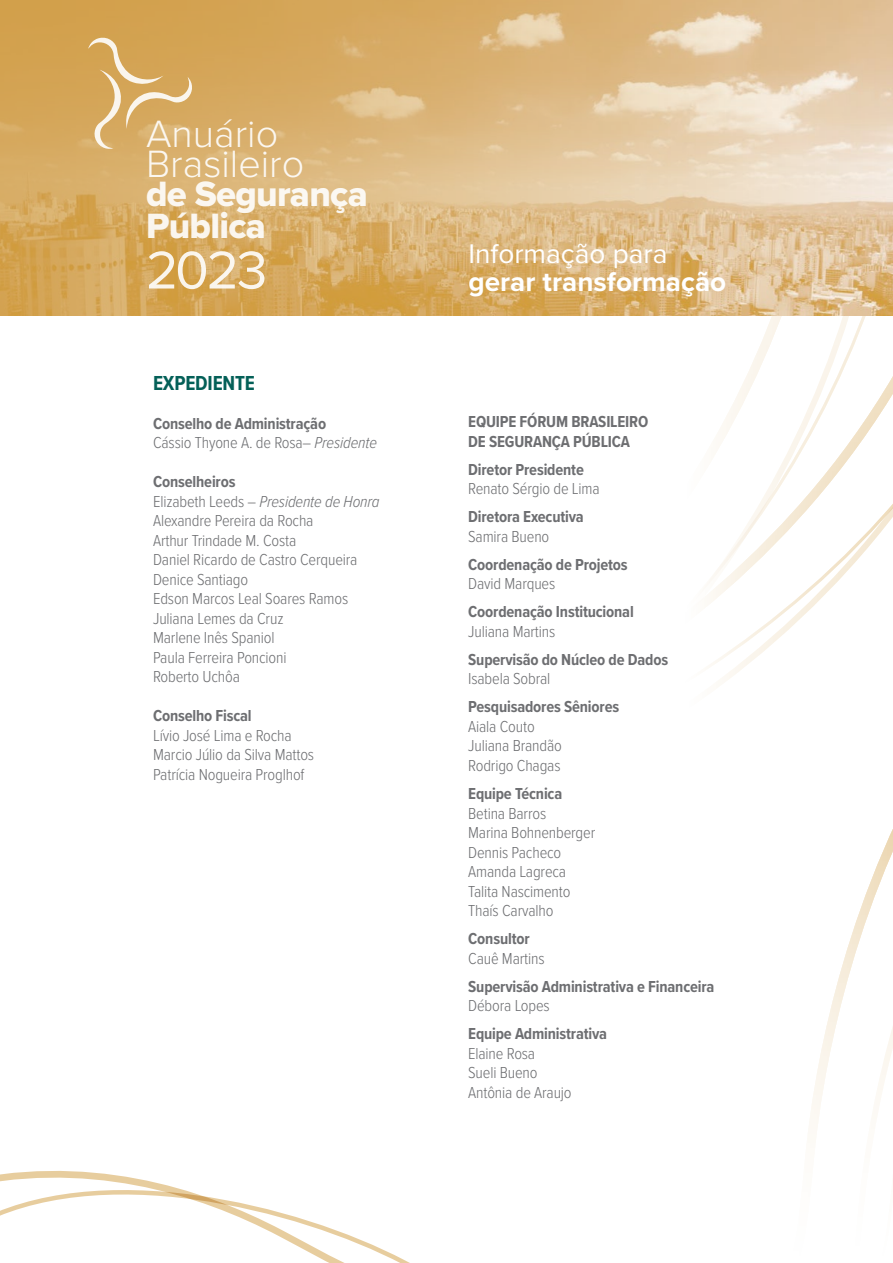
<style>
.page{position:relative;width:893px;height:1263px;background:#fff}
.page>*{position:absolute;margin:0;border:0;box-sizing:border-box;transform-origin:0 0}
.t1{font:55.05px "Proxima Nova";color:#fff}
.t2{font:300 39.45px/30px "Proxima Nova";color:#fff}
.t3{font:36.45px/32.1px "Proxima Nova Extrabld";letter-spacing:-.02em;color:#fff}
.t4{font:700 27.9px "Proxima Nova";color:#fff}
.t5{font:27.9px "Proxima Nova";color:#fff}
.t6{font:700 21px "Proxima Nova Cond";letter-spacing:-.01em;color:#046058}
.t7{font:300 16.5px/19.5px "Proxima Nova Cond";letter-spacing:-.01em;color:#6d6e71}
.t8{font:700 16.5px/19.5px "Proxima Nova Cond";letter-spacing:-.01em;color:#6d6e71}
.s1{font-weight:300}
.s2{font-weight:300;font-style:italic}
.s3{font-weight:700}
.s4{font-style:italic}
</style>
<div class="page">
<svg style="left:810px;top:836px;width:83px;height:296px"></svg>
<svg style="left:709px;top:316px;width:184px;height:520px"></svg>
<svg style="left:0;top:0;width:893px;height:316px;background:#dcb87e"></svg>
<svg style="left:88px;top:36px;width:106px;height:114px;background:#d9b06b"></svg>
<svg style="left:0;top:1171px;width:410px;height:92px"></svg>
<h2 class="t2" style="left:146px;top:117px;width:160px">Anuário<br>Brasileiro</h2>
<h3 class="t3" style="left:146px;top:178px;width:223px">de Segurança<br>Pública</h3>
<h1 class="t1" style="left:146px;top:229px;width:123px">2023</h1>
<h3 class="t5" style="left:468px;top:233px;width:201px">Informação para</h3>
<h3 class="t4" style="left:468px;top:261px;width:259px">gerar transformação</h3>
<p class="t6" style="left:153px;top:367px;width:103px">EXPEDIENTE</p>
<p class="t8" style="left:153px;top:413px;width:225px">Conselho de Administração<br><span class="s1">Cássio Thyone A. de Rosa–</span> <span class="s2">Presidente</span></p>
<p class="t7" style="left:153px;top:471px;width:228px"><span class="s3">Conselheiros<br></span>Elizabeth Leeds – <span class="s4">Presidente de Honra<br></span>Alexandre Pereira da Rocha<br>Arthur Trindade M. Costa<br>Daniel Ricardo de Castro Cerqueira<br>Denice Santiago<br>Edson Marcos Leal Soares Ramos<br>Juliana Lemes da Cruz<br>Marlene Inês Spaniol<br>Paula Ferreira Poncioni<br>Roberto Uchôa</p>
<p class="t8" style="left:153px;top:706px;width:100px">Conselho Fiscal</p>
<p class="t7" style="left:153px;top:725px;width:163px">Lívio José Lima e Rocha<br>Marcio Júlio da Silva Mattos<br>Patrícia Nogueira Proglhof</p>
<p class="t8" style="left:468px;top:412px;width:182px">EQUIPE FÓRUM BRASILEIRO<br>DE SEGURANÇA PÚBLICA</p>
<p class="t8" style="left:468px;top:459px;width:117px">Diretor Presidente</p>
<p class="t7" style="left:468px;top:478px;width:133px">Renato Sérgio de Lima</p>
<p class="t8" style="left:468px;top:507px;width:117px">Diretora Executiva</p>
<p class="t7" style="left:468px;top:526px;width:83px">Samira Bueno</p>
<p class="t8" style="left:468px;top:554px;width:161px">Coordenação de Projetos</p>
<p class="t7" style="left:468px;top:573px;width:89px">David Marques</p>
<p class="t8" style="left:468px;top:602px;width:167px">Coordenação Institucional</p>
<p class="t7" style="left:468px;top:621px;width:89px">Juliana Martins</p>
<p class="t8" style="left:468px;top:649px;width:201px">Supervisão do Núcleo de Dados</p>
<p class="t7" style="left:468px;top:668px;width:84px">Isabela Sobral</p>
<p class="t8" style="left:468px;top:697px;width:152px">Pesquisadores Sêniores</p>
<p class="t7" style="left:468px;top:716px;width:95px">Aiala Couto<br>Juliana Brandão<br>Rodrigo Chagas</p>
<p class="t8" style="left:468px;top:783px;width:96px">Equipe Técnica</p>
<p class="t7" style="left:468px;top:802px;width:129px">Betina Barros<br>Marina Bohnenberger<br>Dennis Pacheco<br>Amanda Lagreca<br>Talita Nascimento<br>Thaís Carvalho</p>
<p class="t8" style="left:468px;top:928px;width:63px">Consultor</p>
<p class="t7" style="left:468px;top:947px;width:78px">Cauê Martins</p>
<p class="t8" style="left:468px;top:976px;width:248px">Supervisão Administrativa e Financeira</p>
<p class="t7" style="left:468px;top:995px;width:83px">Débora Lopes</p>
<p class="t8" style="left:468px;top:1023px;width:140px">Equipe Administrativa</p>
<p class="t7" style="left:468px;top:1042px;width:105px">Elaine Rosa<br>Sueli Bueno<br>Antônia de Araujo</p>
</div>
